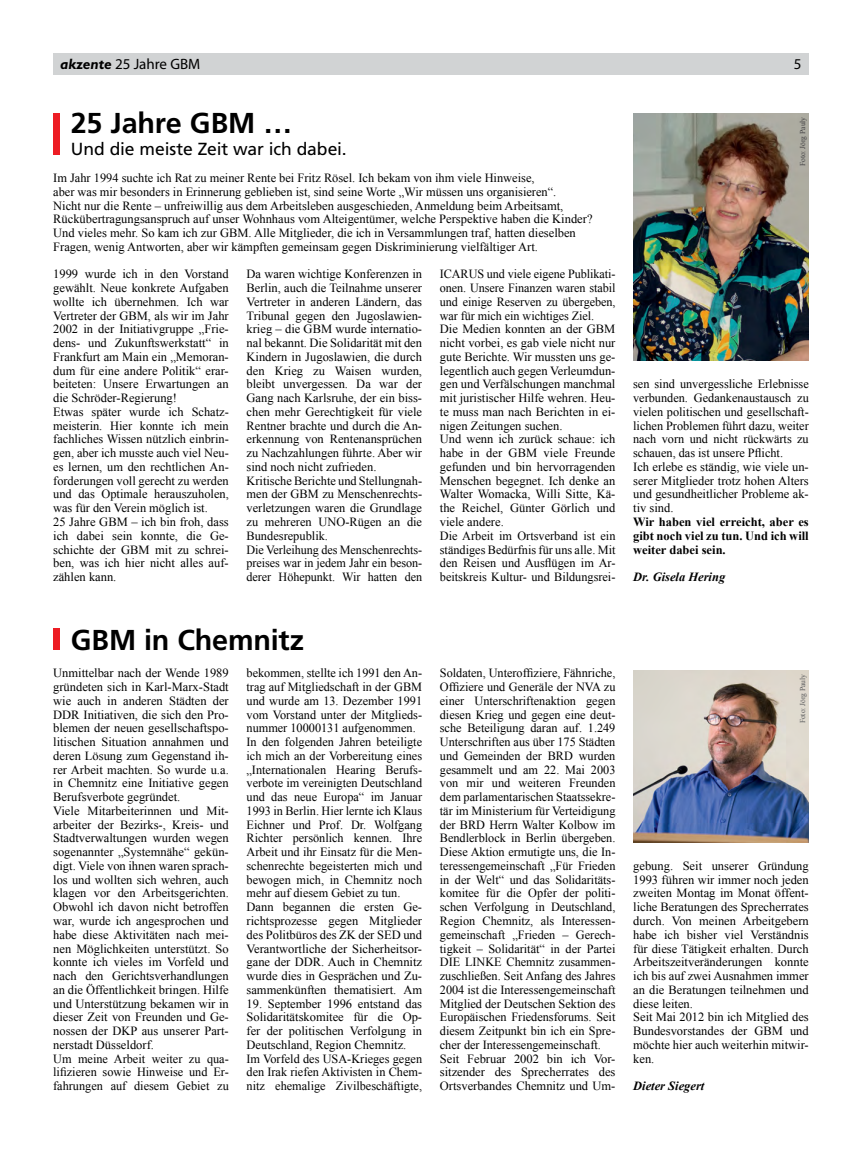
<style>
.page{position:relative;width:862px;height:1170px;background:#fff}
.page>*{position:absolute;margin:0;border:0;box-sizing:border-box;transform-origin:0 0}
.t1{font:700 28.75px "Frutiger CE";letter-spacing:-.005em;color:#000}
.t2{font:17.5px "Frutiger";letter-spacing:-.01em;color:#000}
.t3{font:15px "Myriad";color:#000}
.t4{font:12.5px/13.8px "Times New Roman";color:#000}
.t5{font:700 12.5px/13.8px "Times New Roman";color:#000;text-align:justify}
.t6{font:italic 700 12.5px "Times New Roman";color:#000}
.t7{font:7.5px "Times New Roman";color:#58595b}
.t8{font:7.5px "Times New Roman";color:#414042}
.s1{font-family:"Gill Sans";font-weight:700;font-style:italic}
</style>
<div class="page">
<div style="left:53px;top:53px;width:755px;height:21px;background:#d1d3d4"></div>
<img style="left:633px;top:113px;width:175px;height:248px">
<div style="left:53px;top:113px;width:7px;height:41px;background:#ed1d24"></div>
<img style="left:633px;top:670px;width:175px;height:172px">
<div style="left:53px;top:628px;width:7px;height:21px;background:#ed1d24"></div>
<p class="t3" style="left:60px;top:57px;width:141px"><span class="s1">akzente</span> 25 Jahre GBM</p>
<p class="t3" style="left:793px;top:57px;width:9px">5</p>
<h1 class="t1" style="left:71px;top:106px;width:223px">25 Jahre GBM …</h1>
<h2 class="t2" style="left:71px;top:138px;width:277px">Und die meiste Zeit war ich dabei.</h2>
<p class="t4" style="left:53px;top:171px;width:540px">Im Jahr 1994 suchte ich Rat zu meiner Rente bei Fritz Rösel. Ich bekam von ihm viele Hinweise,<br>aber was mir besonders in Erinnerung geblieben ist, sind seine Worte „Wir müssen uns organisieren“.<br>Nicht nur die Rente – unfreiwillig aus dem Arbeitsleben ausgeschieden, Anmeldung beim Arbeitsamt, Rückübertragungsanspruch auf unser Wohnhaus vom Alteigentümer, welche Perspektive haben die Kinder?<br>Und vieles mehr. So kam ich zur GBM. Alle Mitglieder, die ich in Versammlungen traf, hatten dieselben Fragen, wenig Antworten, aber wir kämpften gemeinsam gegen Diskriminierung vielfältiger Art.</p>
<p class="t4" style="left:53px;top:267px;width:177px">1999 wurde ich in den Vorstand gewählt. Neue konkrete Aufgaben wollte ich übernehmen. Ich war<br>Vertreter der GBM, als wir im Jahr<br>2002 in der Initiativgruppe „Frie&shy;dens- und Zukunftswerkstatt“ in<br>Frankfurt am Main ein „Memoran&shy;dum für eine andere Politik“ erar&shy;beiteten: Unsere Erwartungen an die Schröder-Regierung!<br>Etwas später wurde ich Schatz&shy;meisterin. Hier konnte ich mein fachliches Wissen nützlich einbrin&shy;gen, aber ich musste auch viel Neu&shy;es lernen, um den rechtlichen An&shy;forderungen voll gerecht zu werden und das Optimale herauszuholen, was für den Verein möglich ist.<br>25 Jahre GBM – ich bin froh, dass ich dabei sein konnte, die Ge&shy;schichte der GBM mit zu schrei&shy;ben, was ich hier nicht alles auf&shy;zählen kann.</p>
<p class="t4" style="left:246px;top:267px;width:177px">Da waren wichtige Konferenzen in<br>Berlin, auch die Teilnahme unserer<br>Vertreter in anderen Ländern, das<br>Tribunal gegen den Jugoslawien&shy;krieg – die GBM wurde internatio&shy;nal bekannt. Die Solidarität mit den<br>Kindern in Jugoslawien, die durch den Krieg zu Waisen wurden, bleibt unvergessen. Da war der<br>Gang nach Karlsruhe, der ein biss&shy;chen mehr Gerechtigkeit für viele<br>Rentner brachte und durch die An&shy;erkennung von Rentenansprüchen zu Nachzahlungen führte. Aber wir sind noch nicht zufrieden.<br>Kritische Berichte und Stellungnah&shy;men der GBM zu Menschenrechts&shy;verletzungen waren die Grundlage zu mehreren UNO-Rügen an die<br>Bundesrepublik.<br>Die Verleihung des Menschenrechts&shy;preises war in jedem Jahr ein beson&shy;derer Höhepunkt. Wir hatten den</p>
<p class="t4" style="left:439px;top:267px;width:177px">ICARUS und viele eigene Publikati&shy;onen. Unsere Finanzen waren stabil und einige Reserven zu übergeben, war für mich ein wichtiges Ziel.<br>Die Medien konnten an der GBM nicht vorbei, es gab viele nicht nur gute Berichte. Wir mussten uns ge&shy;legentlich auch gegen Verleumdun&shy;gen und Verfälschungen manchmal mit juristischer Hilfe wehren. Heu&shy;te muss man nach Berichten in ei&shy;nigen Zeitungen suchen.<br>Und wenn ich zurück schaue: ich habe in der GBM viele Freunde gefunden und bin hervorragenden<br>Menschen begegnet. Ich denke an<br>Walter Womacka, Willi Sitte, Kä&shy;the Reichel, Günter Görlich und viele andere.<br>Die Arbeit im Ortsverband ist ein ständiges Bedürfnis für uns alle. Mit den Reisen und Ausflügen im Ar&shy;beitskreis Kultur- und Bildungsrei-</p>
<p class="t8" style="left:797px;top:166px;width:51px;rotate:-90deg">Foto: Jörg Pauly</p>
<p class="t4" style="left:632px;top:377px;width:177px">sen sind unvergessliche Erlebnisse verbunden. Gedankenaustausch zu vielen politischen und gesellschaft&shy;lichen Problemen führt dazu, weiter nach vorn und nicht rückwärts zu schauen, das ist unsere Pflicht.<br>Ich erlebe es ständig, wie viele un&shy;serer Mitglieder trotz hohen Alters und gesundheitlicher Probleme ak&shy;tiv sind.</p>
<p class="t5" style="left:632px;top:514px;width:177px">Wir haben viel erreicht, aber es gibt noch viel zu tun. Und ich will weiter dabei sein.</p>
<p class="t6" style="left:632px;top:568px;width:94px">Dr. Gisela Hering</p>
<h1 class="t1" style="left:71px;top:622px;width:235px">GBM in Chemnitz</h1>
<p class="t4" style="left:53px;top:666px;width:177px">Unmittelbar nach der Wende 1989 gründeten sich in Karl-Marx-Stadt wie auch in anderen Städten der<br>DDR Initiativen, die sich den Pro&shy;blemen der neuen gesellschaftspo&shy;litischen Situation annahmen und deren Lösung zum Gegenstand ih&shy;rer Arbeit machten. So wurde u.a. in Chemnitz eine Initiative gegen<br>Berufsverbote gegründet.<br>Viele Mitarbeiterinnen und Mit&shy;arbeiter der Bezirks-, Kreis- und<br>Stadtverwaltungen wurden wegen sogenannter „Systemnähe“ gekün&shy;digt. Viele von ihnen waren sprach&shy;los und wollten sich wehren, auch klagen vor den Arbeitsgerichten.<br>Obwohl ich davon nicht betroffen war, wurde ich angesprochen und habe diese Aktivitäten nach mei&shy;nen Möglichkeiten unterstützt. So konnte ich vieles im Vorfeld und nach den Gerichtsverhandlungen an die Öffentlichkeit bringen. Hilfe und Unterstützung bekamen wir in dieser Zeit von Freunden und Ge&shy;nossen der DKP aus unserer Part&shy;nerstadt Düsseldorf.<br>Um meine Arbeit weiter zu qua&shy;lifizieren sowie Hinweise und Er&shy;fahrungen auf diesem Gebiet zu</p>
<p class="t4" style="left:246px;top:666px;width:177px">bekommen, stellte ich 1991 den An&shy;trag auf Mitgliedschaft in der GBM und wurde am 13. Dezember 1991 vom Vorstand unter der Mitglieds&shy;nummer 10000131 aufgenommen.<br>In den folgenden Jahren beteiligte ich mich an der Vorbereitung eines „Internationalen Hearing Berufs&shy;verbote im vereinigten Deutschland und das neue Europa“ im Januar<br>1993 in Berlin. Hier lernte ich Klaus<br>Eichner und Prof. Dr. Wolfgang<br>Richter persönlich kennen. Ihre<br>Arbeit und ihr Einsatz für die Men&shy;schenrechte begeisterten mich und bewogen mich, in Chemnitz noch mehr auf diesem Gebiet zu tun.<br>Dann begannen die ersten Ge&shy;richtsprozesse gegen Mitglieder des Politbüros des ZK der SED und<br>Verantwortliche der Sicherheitsor&shy;gane der DDR. Auch in Chemnitz wurde dies in Gesprächen und Zu&shy;sammenkünften thematisiert. Am</p>
<p class="t4" style="left:246px;top:996px;width:177px">19. September 1996 entstand das Solidaritätskomitee für die Op&shy;fer der politischen Verfolgung in Deutschland, Region Chemnitz.<br>Im Vorfeld des USA-Krieges gegen den Irak riefen Aktivisten in Chem&shy;nitz ehemalige Zivilbeschäftigte,</p>
<p class="t4" style="left:439px;top:666px;width:177px">Soldaten, Unteroffiziere, Fähnriche, Offiziere und Generäle der NVA zu einer Unterschriftenaktion gegen diesen Krieg und gegen eine deut&shy;sche Beteiligung daran auf. 1.249<br>Unterschriften aus über 175 Städten und Gemeinden der BRD wurden gesammelt und am 22. Mai 2003 von mir und weiteren Freunden dem parlamentarischen Staatssekre&shy;tär im Ministerium für Verteidigung der BRD Herrn Walter Kolbow im Bendlerblock in Berlin übergeben.<br>Diese Aktion ermutigte uns, die In&shy;teressengemeinschaft „Für Frieden in der Welt“ und das Solidaritäts&shy;komitee für die Opfer der politi&shy;schen Verfolgung in Deutschland, Region Chemnitz, als Interessen&shy;gemeinschaft „Frieden – Gerech&shy;tigkeit – Solidarität“ in der Partei DIE LINKE Chemnitz zusammen&shy;zuschließen. Seit Anfang des Jahres 2004 ist die Interessengemeinschaft Mitglied der Deutschen Sektion des Europäischen Friedensforums. Seit diesem Zeitpunkt bin ich ein Spre&shy;cher der Interessengemeinschaft.<br>Seit Februar 2002 bin ich Vor&shy;sitzender des Sprecherrates des Ortsverbandes Chemnitz und Um-</p>
<p class="t7" style="left:797px;top:723px;width:51px;rotate:-90deg">Foto: Jörg Pauly</p>
<p class="t4" style="left:632px;top:858px;width:177px">gebung. Seit unserer Gründung<br>1993 führen wir immer noch jeden zweiten Montag im Monat öffent&shy;liche Beratungen des Sprecherrates durch. Von meinen Arbeitgebern habe ich bisher viel Verständnis für diese Tätigkeit erhalten. Durch<br>Arbeitszeitveränderungen konnte ich bis auf zwei Ausnahmen immer an die Beratungen teilnehmen und diese leiten.<br>Seit Mai 2012 bin ich Mitglied des<br>Bundesvorstandes der GBM und möchte hier auch weiterhin mitwir&shy;ken.</p>
<p class="t6" style="left:632px;top:1077px;width:73px">Dieter Siegert</p>
</div>
